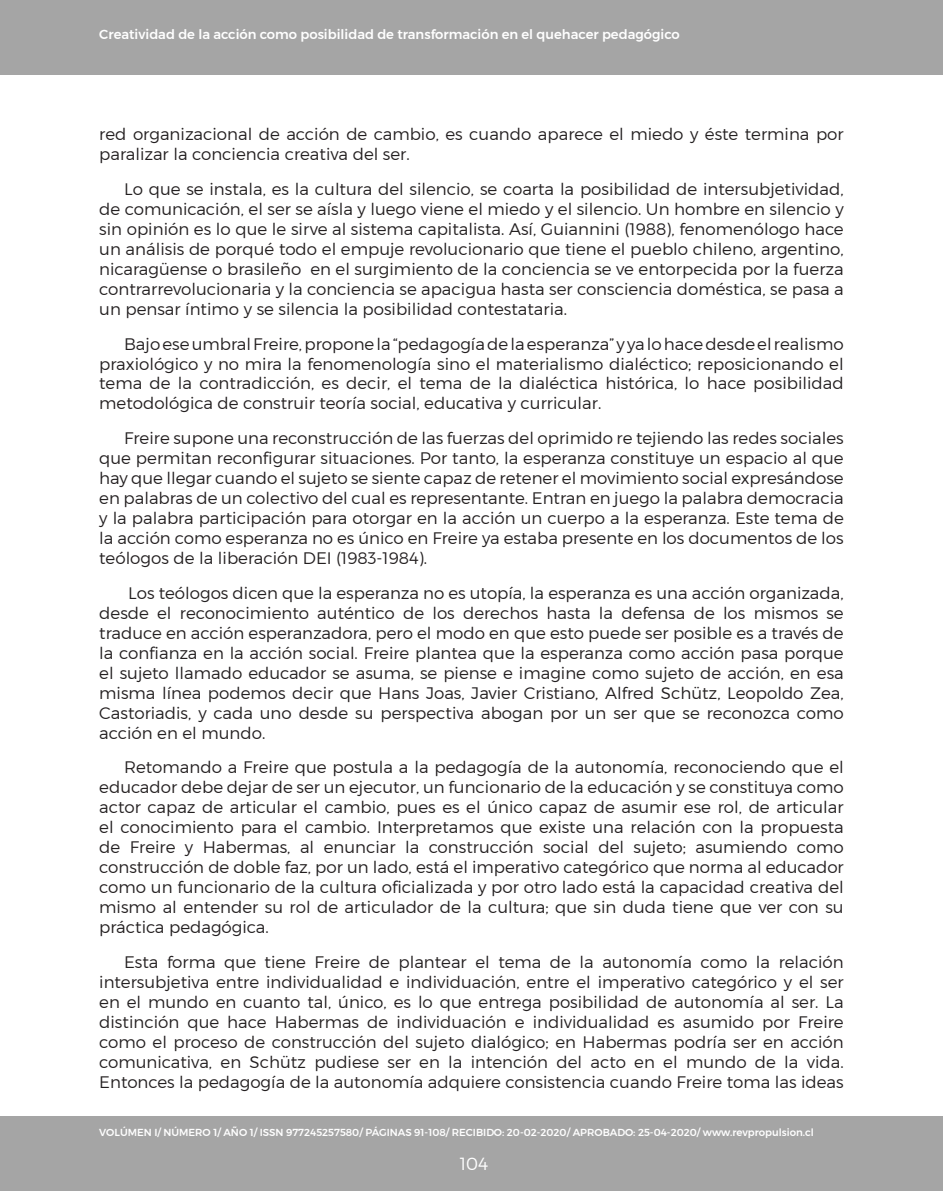
<style>
.page{position:relative;width:943px;height:1191px;background:#fff}
.page>*{position:absolute;margin:0;border:0;box-sizing:border-box;transform-origin:0 0}
.t1{font:300 17.5px "Montserrat";color:#fff}
._07_parrafo_texto_ar{font:300 16.62px/19.9px "Montserrat";color:#231f20;text-align:justify}
.t2{font:500 13.12px "Montserrat";color:#fff}
.t3{font:500 10.15px "Montserrat";color:#fff}
</style>
<div class="page">
<div style="left:0;top:1116px;width:943px;height:75px;background:#a5a5a5"></div>
<div style="left:0;top:0;width:943px;height:74px;background:#a5a5a5"></div>
<p class="t2" style="left:99px;top:26px;width:582px">Creatividad de la acción como posibilidad de transformación en el quehacer pedagógico</p>
<p class="_07_parrafo_texto_ar" style="left:99px;top:124px;width:746px">red organizacional de acción de cambio, es cuando aparece el miedo y éste termina por paralizar la conciencia creativa del ser.</p>
<p class="_07_parrafo_texto_ar" style="left:99px;top:179px;width:746px;text-indent:25px">Lo que se instala, es la cultura del silencio, se coarta la posibilidad de intersubjetividad, de comunicación, el ser se aísla y luego viene el miedo y el silencio. Un hombre en silencio y sin opinión es lo que le sirve al sistema capitalista. Así, Guiannini (1988), fenomenólogo hace un análisis de porqué todo el empuje revolucionario que tiene el pueblo chileno, argentino, nicaragüense o brasileño en el surgimiento de la conciencia se ve entorpecida por la fuerza contrarrevolucionaria y la conciencia se apacigua hasta ser consciencia doméstica, se pasa a un pensar íntimo y se silencia la posibilidad contestataria.</p>
<p class="_07_parrafo_texto_ar" style="left:99px;top:333px;width:746px;text-indent:25px">Bajo ese umbral Freire, propone la “pedagogía de la esperanza” y ya lo hace desde el realismo praxiológico y no mira la fenomenología sino el materialismo dialéctico; reposicionando el tema de la contradicción, es decir, el tema de la dialéctica histórica, lo hace posibilidad metodológica de construir teoría social, educativa y curricular.</p>
<p class="_07_parrafo_texto_ar" style="left:99px;top:428px;width:746px;text-indent:25px">Freire supone una reconstrucción de las fuerzas del oprimido re tejiendo las redes sociales que permitan reconfigurar situaciones. Por tanto, la esperanza constituye un espacio al que hay que llegar cuando el sujeto se siente capaz de retener el movimiento social expresándose en palabras de un colectivo del cual es representante. Entran en juego la palabra democracia y la palabra participación para otorgar en la acción un cuerpo a la esperanza. Este tema de la acción como esperanza no es único en Freire ya estaba presente en los documentos de los teólogos de la liberación DEI (1983-1984).</p>
<p class="_07_parrafo_texto_ar" style="left:99px;top:582px;width:746px;text-indent:29px">Los teólogos dicen que la esperanza no es utopía, la esperanza es una acción organizada, desde el reconocimiento auténtico de los derechos hasta la defensa de los mismos se traduce en acción esperanzadora, pero el modo en que esto puede ser posible es a través de la confianza en la acción social. Freire plantea que la esperanza como acción pasa porque el sujeto llamado educador se asuma, se piense e imagine como sujeto de acción, en esa misma línea podemos decir que Hans Joas, Javier Cristiano, Alfred Schütz, Leopoldo Zea, Castoriadis, y cada uno desde su perspectiva abogan por un ser que se reconozca como acción en el mundo.</p>
<p class="_07_parrafo_texto_ar" style="left:99px;top:757px;width:746px;text-indent:25px">Retomando a Freire que postula a la pedagogía de la autonomía, reconociendo que el educador debe dejar de ser un ejecutor, un funcionario de la educación y se constituya como actor capaz de articular el cambio, pues es el único capaz de asumir ese rol, de articular el conocimiento para el cambio. Interpretamos que existe una relación con la propuesta de Freire y Habermas, al enunciar la construcción social del sujeto; asumiendo como construcción de doble faz, por un lado, está el imperativo categórico que norma al educador como un funcionario de la cultura oficializada y por otro lado está la capacidad creativa del mismo al entender su rol de articulador de la cultura; que sin duda tiene que ver con su práctica pedagógica.</p>
<p class="_07_parrafo_texto_ar" style="left:99px;top:951px;width:746px;text-indent:25px">Esta forma que tiene Freire de plantear el tema de la autonomía como la relación intersubjetiva entre individualidad e individuación, entre el imperativo categórico y el ser en el mundo en cuanto tal, único, es lo que entrega posibilidad de autonomía al ser. La distinción que hace Habermas de individuación e individualidad es asumido por Freire como el proceso de construcción del sujeto dialógico; en Habermas podría ser en acción comunicativa, en Schütz pudiese ser en la intención del acto en el mundo de la vida.<br>Entonces la pedagogía de la autonomía adquiere consistencia cuando Freire toma las ideas</p>
<p class="t3" style="left:99px;top:1126px;width:716px">VOLÚMEN I/ NÚMERO 1/ AÑO 1/ ISSN 977245257580/ PÁGINAS 91-108/ RECIBIDO: 20-02-2020/ APROBADO: 25-04-2020/ www.revpropulsion.cl</p>
<p class="t1" style="left:459px;top:1152px;width:30px">104</p>
</div>
